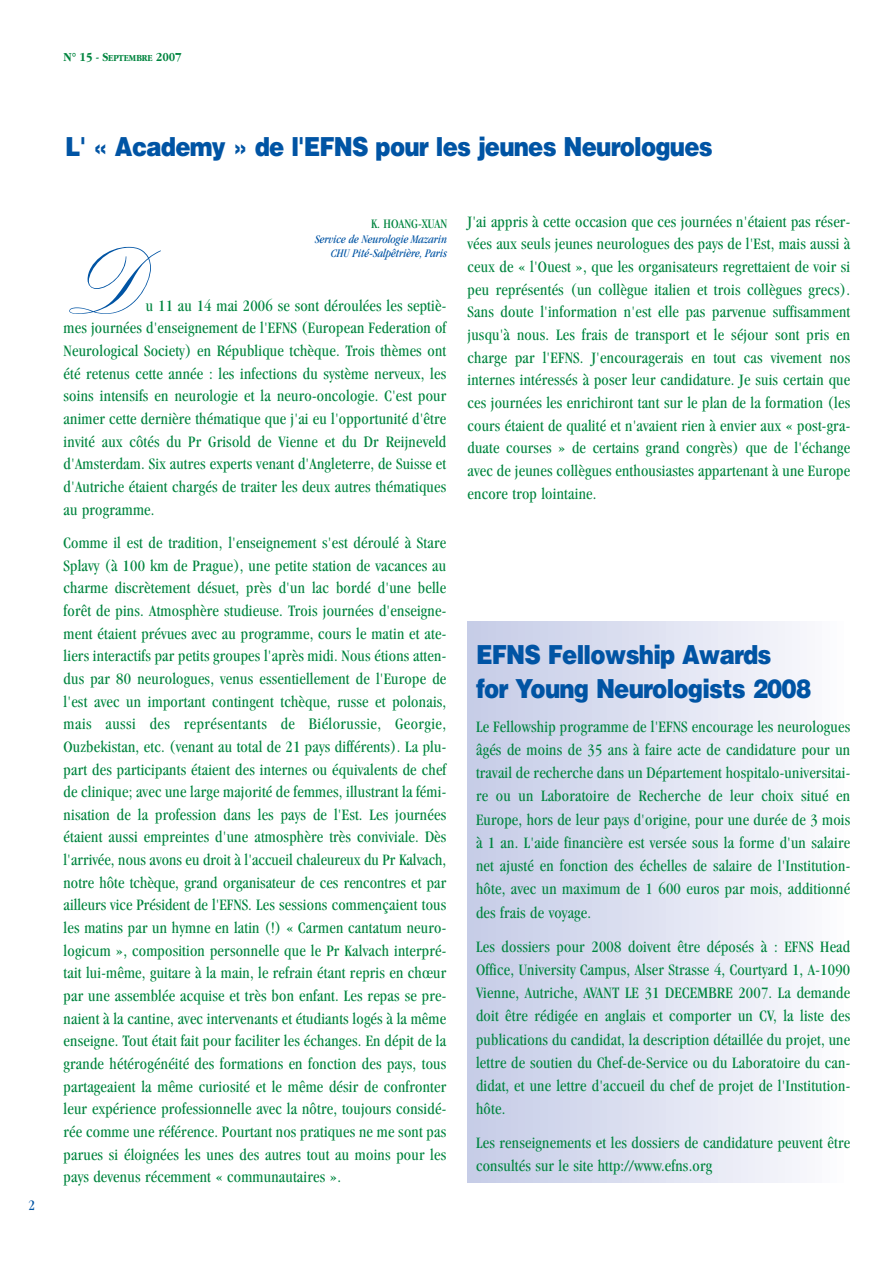
<style>
.page{position:relative;width:893px;height:1263px;background:#fff}
.page>*{position:absolute;margin:0;border:0;box-sizing:border-box;transform-origin:0 0}
.t1{font:120px "Palace Script";color:#0054a4}
.t2{font:900 26.25px/33.9px "Helvetica";letter-spacing:-.035em;color:#0054a4;scale:.87 1}
.t3{font:condensed 16.5px/22.6px "Garamond";letter-spacing:.015em;color:#00853f;text-align:justify}
.t4{font:condensed 15px "Garamond";color:#0054a4}
.t5{font:condensed 13.5px "Garamond";color:#00853f}
.t6{font:700 12.75px "Garamond";color:#00853f;scale:.9 1}
.t7{font:italic condensed 12px/14.4px "Garamond";color:#0054a4;text-align:right}
.s1{font-size:9.6px}
</style>
<div class="page">
<div style="left:468px;top:621px;width:369px;height:562px;background:#fbfcfe"></div>
<div style="left:468px;top:621px;width:347px;height:562px;background:#f7f7fb"></div>
<div style="left:468px;top:621px;width:324px;height:562px;background:#f3f4fa"></div>
<div style="left:468px;top:621px;width:295px;height:562px;background:#eff0f8"></div>
<div style="left:468px;top:621px;width:265px;height:562px;background:#ebecf6"></div>
<div style="left:468px;top:621px;width:243px;height:562px;background:#e7e9f5"></div>
<div style="left:468px;top:621px;width:213px;height:562px;background:#e3e6f4"></div>
<div style="left:468px;top:621px;width:191px;height:562px;background:#dfe2f1"></div>
<div style="left:468px;top:621px;width:161px;height:562px;background:#dbdeef"></div>
<div style="left:468px;top:621px;width:139px;height:562px;background:#d7dcee"></div>
<div style="left:468px;top:621px;width:109px;height:562px;background:#d3d8ed"></div>
<div style="left:468px;top:621px;width:80px;height:562px;background:#cfd5eb"></div>
<div style="left:468px;top:621px;width:50px;height:562px;background:#ccd1e9"></div>
<div style="left:468px;top:621px;width:20px;height:562px;background:#c8cee8"></div>
<p class="t6" style="left:64px;top:52px;width:133px">N° 15 - S<span class="s1">EPTEMBRE</span> 2007</p>
<p class="t4" style="left:28px;top:1200px;width:8px">2</p>
<h2 class="t2" style="left:65px;top:132px;width:746px">L' « Academy » de l'EFNS pour les jeunes Neurologues</h2>
<p class="t5" style="left:371px;top:218px;width:78px">K. HOANG-XUAN</p>
<p class="t7" style="left:315px;top:233px;width:134px">Service de Neurologie Mazarin<br>CHU Pité-Salpêtrière, Paris</p>
<h1 class="t1" style="left:64px;top:199px;width:83px">D</h1>
<p class="t3" style="left:64px;top:296px;width:384px;text-indent:82px">u 11 au 14 mai 2006 se sont déroulées les septiè&shy;mes journées d'enseignement de l'EFNS (European Federation of Neurological Society) en République tchèque. Trois thèmes ont été retenus cette année : les infections du système nerveux, les soins intensifs en neurologie et la neuro-oncologie. C'est pour animer cette dernière thématique que j'ai eu l'opportunité d'être invité aux côtés du Pr Grisold de Vienne et du Dr Reijneveld d'Amsterdam. Six autres experts venant d'Angleterre, de Suisse et d'Autriche étaient chargés de traiter les deux autres thématiques au programme.</p>
<p class="t3" style="left:64px;top:533px;width:384px">Comme il est de tradition, l'enseignement s'est déroulé à Stare Splavy (à 100 km de Prague), une petite station de vacances au charme discrètement désuet, près d'un lac bordé d'une belle forêt de pins. Atmosphère studieuse. Trois journées d'enseigne&shy;ment étaient prévues avec au programme, cours le matin et ate&shy;liers interactifs par petits groupes l'après midi. Nous étions atten&shy;dus par 80 neurologues, venus essentiellement de l'Europe de l'est avec un important contingent tchèque, russe et polonais, mais aussi des représentants de Biélorussie, Georgie, Ouzbekistan, etc. (venant au total de 21 pays différents). La plu&shy;part des participants étaient des internes ou équivalents de chef de clinique; avec une large majorité de femmes, illustrant la fémi&shy;nisation de la profession dans les pays de l'Est. Les journées étaient aussi empreintes d'une atmosphère très conviviale. Dès l'arrivée, nous avons eu droit à l'accueil chaleureux du Pr Kalvach, notre hôte tchèque, grand organisateur de ces rencontres et par ailleurs vice Président de l'EFNS. Les sessions commençaient tous les matins par un hymne en latin (!) « Carmen cantatum neuro&shy;logicum », composition personnelle que le Pr Kalvach interpré&shy;tait lui-même, guitare à la main, le refrain étant repris en chœur par une assemblée acquise et très bon enfant. Les repas se pre&shy;naient à la cantine, avec intervenants et étudiants logés à la même enseigne. Tout était fait pour faciliter les échanges. En dépit de la grande hétérogénéité des formations en fonction des pays, tous partageaient la même curiosité et le même désir de confronter leur expérience professionnelle avec la nôtre, toujours considé&shy;rée comme une référence. Pourtant nos pratiques ne me sont pas parues si éloignées les unes des autres tout au moins pour les pays devenus récemment « communautaires ».</p>
<p class="t3" style="left:468px;top:211px;width:384px">J'ai appris à cette occasion que ces journées n'étaient pas réser&shy;vées aux seuls jeunes neurologues des pays de l'Est, mais aussi à ceux de « l'Ouest », que les organisateurs regrettaient de voir si peu représentés (un collègue italien et trois collègues grecs).<br>Sans doute l'information n'est elle pas parvenue suffisamment jusqu'à nous. Les frais de transport et le séjour sont pris en charge par l'EFNS. J'encouragerais en tout cas vivement nos internes intéressés à poser leur candidature. Je suis certain que ces journées les enrichiront tant sur le plan de la formation (les cours étaient de qualité et n'avaient rien à envier aux « post-gra&shy;duate courses » de certains grand congrès) que de l'échange avec de jeunes collègues enthousiastes appartenant à une Europe encore trop lointaine.</p>
<h2 class="t2" style="left:476px;top:640px;width:387px">EFNS Fellowship Awards<br>for Young Neurologists 2008</h2>
<p class="t3" style="left:476px;top:716px;width:376px;line-height:23.2px">Le Fellowship programme de l'EFNS encourage les neurologues âgés de moins de 35 ans à faire acte de candidature pour un travail de recherche dans un Département hospitalo-universitai&shy;re ou un Laboratoire de Recherche de leur choix situé en Europe, hors de leur pays d'origine, pour une durée de 3 mois à 1 an. L'aide financière est versée sous la forme d'un salaire net ajusté en fonction des échelles de salaire de l'Institution&shy;hôte, avec un maximum de 1 600 euros par mois, additionné des frais de voyage.</p>
<p class="t3" style="left:476px;top:936px;width:376px;line-height:23.2px">Les dossiers pour 2008 doivent être déposés à : EFNS Head Office, University Campus, Alser Strasse 4, Courtyard 1, A-1090<br>Vienne, Autriche, AVANT LE 31 DECEMBRE 2007. La demande doit être rédigée en anglais et comporter un CV, la liste des publications du candidat, la description détaillée du projet, une lettre de soutien du Chef-de-Service ou du Laboratoire du can&shy;didat, et une lettre d'accueil du chef de projet de l'Institution&shy;hôte.</p>
<p class="t3" style="left:476px;top:1133px;width:376px;line-height:23.2px">Les renseignements et les dossiers de candidature peuvent être consultés sur le site http://www.efns.org</p>
</div>
